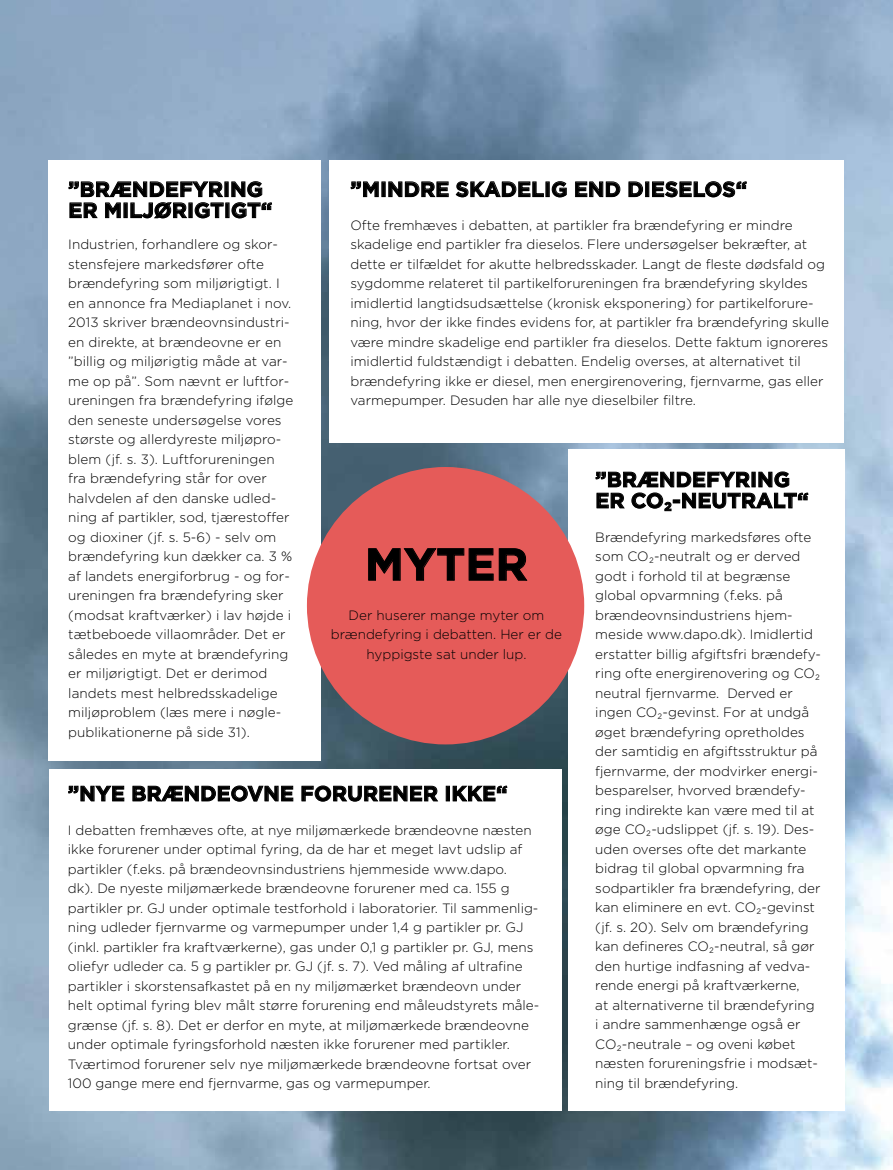
<style>
.page{position:relative;width:893px;height:1170px;background:#fff}
.page>*{position:absolute;margin:0;border:0;box-sizing:border-box;transform-origin:0 0}
.t1{font:700 45px "Gotham";color:#000}
.t2{font:700 21px/21px "Gotham";color:#000}
.t3{font:300 13.5px/19.5px "Gotham";color:#000}
</style>
<div class="page">
<img style="left:0;top:0;width:893px;height:1169px">
<div style="left:330px;top:159px;width:514px;height:283px;background:#fff"></div>
<svg style="left:350px;top:181px;width:29px;height:16px"></svg>
<svg style="left:388px;top:181px;width:61px;height:16px"></svg>
<svg style="left:455px;top:181px;width:89px;height:16px"></svg>
<svg style="left:551px;top:181px;width:16px;height:17px"></svg>
<svg style="left:575px;top:181px;width:46px;height:16px"></svg>
<svg style="left:628px;top:181px;width:15px;height:16px"></svg>
<div style="left:645px;top:181px;width:4px;height:16px;border:1px solid #000"></div>
<svg style="left:652px;top:181px;width:95px;height:17px"></svg>
<div style="left:49px;top:769px;width:512px;height:341px;background:#fff"></div>
<div style="left:49px;top:159px;width:272px;height:601px;background:#fff"></div>
<div style="left:568px;top:449px;width:276px;height:661px;background:#fff"></div>
<div style="left:307px;top:467px;width:277px;height:277px;background:#e55b59;border-radius:50%"></div>
<svg style="left:68px;top:181px;width:28px;height:37px"></svg>
<svg style="left:96px;top:181px;width:34px;height:37px"></svg>
<svg style="left:130px;top:181px;width:20px;height:37px"></svg>
<svg style="left:150px;top:181px;width:30px;height:38px"></svg>
<svg style="left:180px;top:181px;width:29px;height:38px"></svg>
<svg style="left:209px;top:181px;width:15px;height:37px"></svg>
<svg style="left:231px;top:181px;width:32px;height:38px"></svg>
<svg style="left:261px;top:202px;width:11px;height:8px"></svg>
<svg style="left:368px;top:548px;width:160px;height:33px"></svg>
<svg style="left:68px;top:785px;width:37px;height:17px"></svg>
<svg style="left:105px;top:785px;width:20px;height:17px"></svg>
<svg style="left:132px;top:785px;width:26px;height:17px"></svg>
<svg style="left:158px;top:785px;width:25px;height:17px"></svg>
<svg style="left:184px;top:785px;width:27px;height:17px"></svg>
<svg style="left:211px;top:785px;width:35px;height:17px"></svg>
<svg style="left:246px;top:785px;width:33px;height:17px"></svg>
<svg style="left:281px;top:785px;width:158px;height:17px"></svg>
<div style="left:446px;top:785px;width:4px;height:16px;border:1px solid #000"></div>
<svg style="left:452px;top:785px;width:56px;height:16px"></svg>
<svg style="left:595px;top:471px;width:214px;height:40px"></svg>
<h2 class="t2" style="left:68px;top:179px;width:205px">”BRÆNDEFYRING<br>ER MILJØRIGTIGT“</h2>
<p class="t3" style="left:68px;top:235px;width:226px">Industrien, forhandlere og skor&shy;stensfejere markedsfører ofte brændefyring som miljørigtigt. I en annonce fra Mediaplanet i nov.<br>2013 skriver brændeovnsindustri&shy;en direkte, at brændeovne er en ”billig og miljørigtig måde at var&shy;me op på”. Som nævnt er luftfor&shy;ureningen fra brændefyring ifølge den seneste undersøgelse vores største og allerdyreste miljøpro&shy;blem (jf. s. 3). Luftforureningen fra brændefyring står for over halvdelen af den danske udled&shy;ning af partikler, sod, tjærestoffer og dioxiner (jf. s. 5-6) - selv om brændefyring kun dækker ca. 3 % af landets energiforbrug - og for&shy;ureningen fra brændefyring sker (modsat kraftværker) i lav højde i tætbeboede villaområder. Det er således en myte at brændefyring er miljørigtigt. Det er derimod landets mest helbredsskadelige miljøproblem (læs mere i nøgle&shy;publikationerne på side 31).</p>
<h2 class="t2" style="left:350px;top:179px;width:398px">”MINDRE SKADELIG END DIESELOS“</h2>
<p class="t3" style="left:350px;top:215px;width:480px">Ofte fremhæves i debatten, at partikler fra brændefyring er mindre skadelige end partikler fra dieselos. Flere undersøgelser bekræfter, at dette er tilfældet for akutte helbredsskader. Langt de fleste dødsfald og sygdomme relateret til partikelforureningen fra brændefyring skyldes imidlertid langtidsudsættelse (kronisk eksponering) for partikelforure&shy;ning, hvor der ikke findes evidens for, at partikler fra brændefyring skulle være mindre skadelige end partikler fra dieselos. Dette faktum ignoreres imidlertid fuldstændigt i debatten. Endelig overses, at alternativet til brændefyring ikke er diesel, men energirenovering, fjernvarme, gas eller varmepumper. Desuden har alle nye dieselbiler filtre.</p>
<h2 class="t2" style="left:595px;top:469px;width:215px">”BRÆNDEFYRING<br>ER CO₂-NEUTRALT“</h2>
<p class="t3" style="left:595px;top:527px;width:227px">Brændefyring markedsføres ofte som CO₂-neutralt og er derved godt i forhold til at begrænse global opvarmning (f.eks. på brændeovnsindustriens hjem&shy;meside www.dapo.dk). Imidlertid erstatter billig afgiftsfri brændefy&shy;ring ofte energirenovering og CO₂ neutral fjernvarme. Derved er ingen CO₂-gevinst. For at undgå øget brændefyring opretholdes der samtidig en afgiftsstruktur på fjernvarme, der modvirker energi&shy;besparelser, hvorved brændefy&shy;ring indirekte kan være med til at øge CO₂-udslippet (jf. s. 19). Des&shy;uden overses ofte det markante bidrag til global opvarmning fra sodpartikler fra brændefyring, der kan eliminere en evt. CO₂-gevinst (jf. s. 20). Selv om brændefyring kan defineres CO₂-neutral, så gør den hurtige indfasning af vedva&shy;rende energi på kraftværkerne,<br>at alternativerne til brændefyring i andre sammenhænge også er<br>CO₂-neutrale – og oveni købet næsten forureningsfrie i modsæt&shy;ning til brændefyring.</p>
<h1 class="t1" style="left:365px;top:542px;width:165px">MYTER</h1>
<p class="t3" style="left:331px;top:605px;width:233px;text-align:center">Der huserer mange myter om brændefyring i debatten. Her er de hyppigste sat under lup.</p>
<h2 class="t2" style="left:68px;top:783px;width:441px">”NYE BRÆNDEOVNE FORURENER IKKE“</h2>
<p class="t3" style="left:68px;top:820px;width:473px">I debatten fremhæves ofte, at nye miljømærkede brændeovne næsten ikke forurener under optimal fyring, da de har et meget lavt udslip af partikler (f.eks. på brændeovnsindustriens hjemmeside www.dapo.<br>dk). De nyeste miljømærkede brændeovne forurener med ca. 155 g partikler pr. GJ under optimale testforhold i laboratorier. Til sammenlig&shy;ning udleder fjernvarme og varmepumper under 1,4 g partikler pr. GJ (inkl. partikler fra kraftværkerne), gas under 0,1 g partikler pr. GJ, mens oliefyr udleder ca. 5 g partikler pr. GJ (jf. s. 7). Ved måling af ultrafine partikler i skorstensafkastet på en ny miljømærket brændeovn under helt optimal fyring blev målt større forurening end måleudstyrets måle&shy;grænse (jf. s. 8). Det er derfor en myte, at miljømærkede brændeovne under optimale fyringsforhold næsten ikke forurener med partikler.<br>Tværtimod forurener selv nye miljømærkede brændeovne fortsat over 100 gange mere end fjernvarme, gas og varmepumper.</p>
</div>
